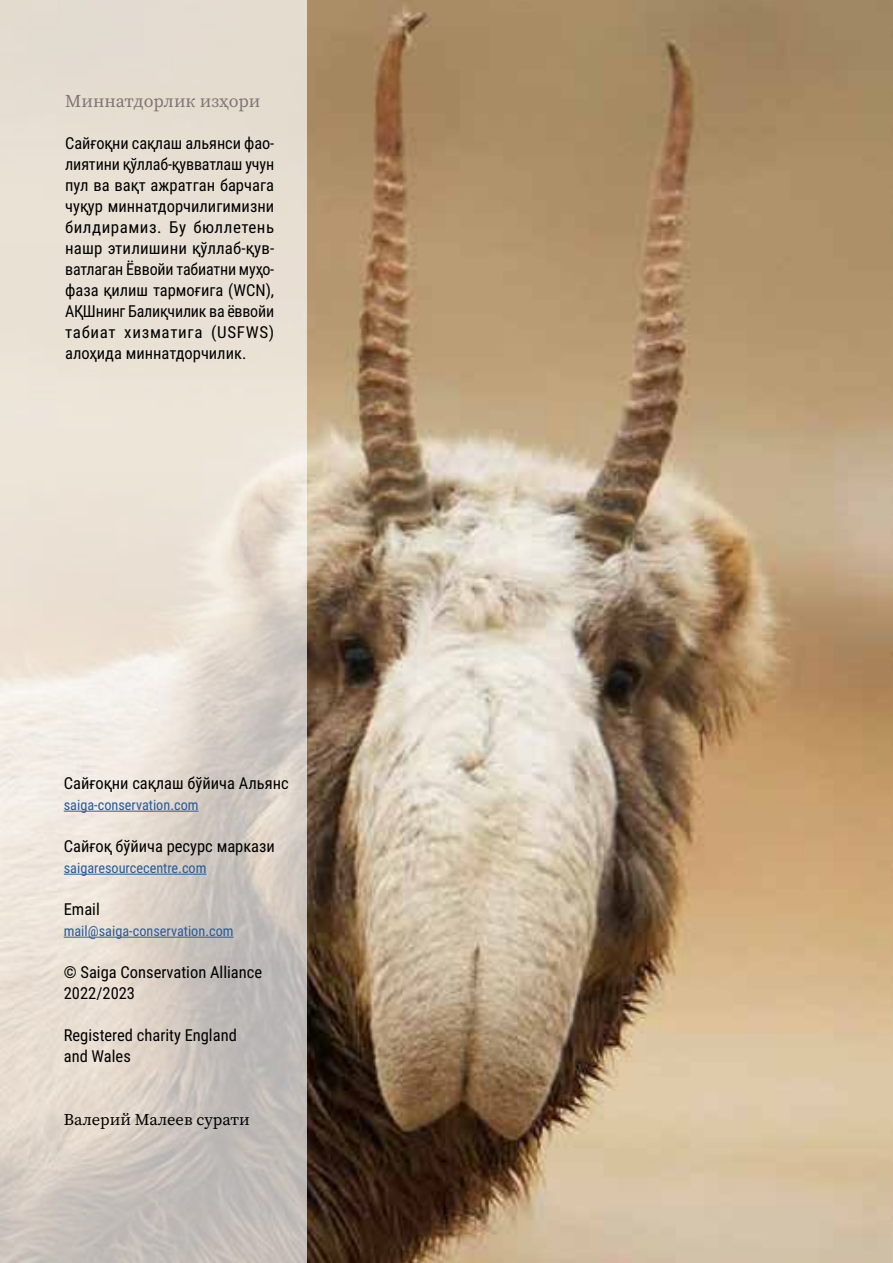
<style>
.page{position:relative;width:893px;height:1263px;background:#fff}
.page>*{position:absolute;margin:0;border:0;box-sizing:border-box;transform-origin:0 0}
.text{font:18px "Source Serif Variable";color:#827373}
.text-2{font:16.5px/21px "Roboto Condensed";color:#000}
.picture{font:16.5px "Source Serif Variable";color:#000}
.text-3{font:14.25px "Roboto Condensed";color:#275b9b}
</style>
<div class="page">
<img style="left:306px;top:0;width:587px;height:1263px">
<svg style="left:0;top:0;width:306px;height:1263px;background:#e1d8ce"></svg>
<hr style="left:64px;top:811px;width:135px;height:1px;background:#275b9b">
<hr style="left:64px;top:874px;width:143px;height:1px;background:#275b9b">
<hr style="left:64px;top:937px;width:170px;height:1px;background:#275b9b">
<p class="text" style="left:65px;top:88px;width:197px">Миннатдорлик изҳори</p>
<p class="text-2" style="left:65px;top:132px;width:211px;text-align:justify">Сайғоқни сақлаш альянси фао&shy;лиятини қўллаб-қувватлаш учун пул ва вақт ажратган барчага чуқур миннатдорчилигимизни билдирамиз. Бу бюллетень нашр этилишини қўллаб-қув&shy;ватлаган Ёввойи табиатни муҳо&shy;фаза қилиш тармоғига (WCN), АҚШнинг Балиқчилик ва ёввойи табиат хизматига (USFWS) алоҳида миннатдорчилик.</p>
<p class="text-2" style="left:64px;top:772px;width:226px">Сайғоқни сақлаш бўйича Альянс</p>
<p class="text-3" style="left:64px;top:795px;width:136px">saiga-conservation.com</p>
<p class="text-2" style="left:64px;top:835px;width:213px">Сайғоқ бўйича ресурс маркази</p>
<p class="text-3" style="left:64px;top:858px;width:144px">saigaresourcecentre.com</p>
<p class="text-2" style="left:64px;top:898px;width:38px">Email</p>
<p class="text-3" style="left:64px;top:921px;width:171px">mail@saiga-conservation.com</p>
<p class="text-2" style="left:64px;top:961px;width:200px">© Saiga Conservation Alliance<br>2022/2023</p>
<p class="text-2" style="left:64px;top:1024px;width:175px">Registered charity England and Wales</p>
<p class="picture" style="left:64px;top:1108px;width:188px">Валерий Малеев сурати</p>
</div>
